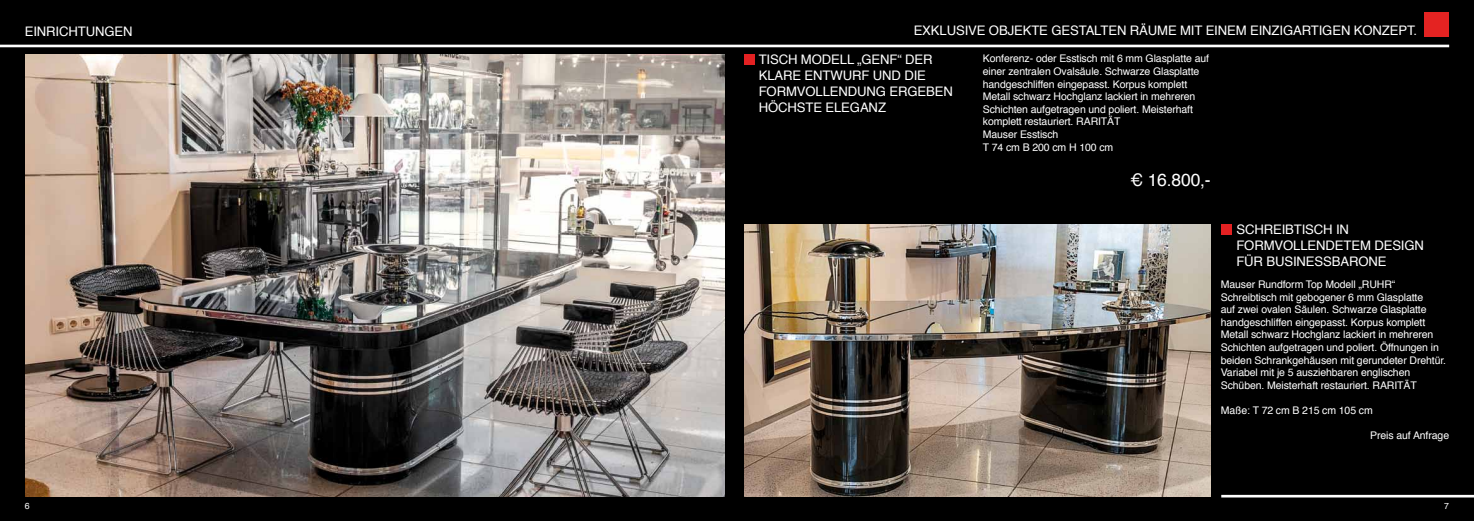
<style>
.page{position:relative;width:1474px;height:521px;background:#fff}
.page>*{position:absolute;margin:0;border:0;box-sizing:border-box;transform-origin:0 0}
.t1{font:17.5px "Helvetica";color:#fff}
.t2{font:13.12px/15.8px "Helvetica";letter-spacing:-.01em;color:#fff}
.t3{font:10.5px/12.6px "Helvetica";letter-spacing:-.01em;color:#fff}
.t4{font:8.75px "Helvetica";color:#fff}
</style>
<div class="page">
<div style="left:0;top:0;width:1473px;height:521px;background:#000"></div>
<img style="left:25px;top:55px;width:699px;height:441px">
<img style="left:744px;top:224px;width:466px;height:272px">
<hr style="left:0;top:45px;width:1449px;height:2px;background:#fff">
<div style="left:1424px;top:12px;width:25px;height:25px;background:#e42322"></div>
<hr style="left:1221px;top:495px;width:252px;height:2px;background:#fff">
<div style="left:744px;top:55px;width:10px;height:10px;background:#e32122"></div>
<div style="left:1221px;top:224px;width:10px;height:11px;background:#e32122"></div>
<p class="t2" style="left:25px;top:24px;width:109px">einrichtungen</p>
<p class="t2" style="left:913px;top:23px;width:51px">EXKLUSIVE</p>
<p class="t2" style="left:989px;top:23px;width:10px">OBJE</p>
<p class="t2" style="left:1022px;top:23px;width:38px">KTE GESTALTEN</p>
<p class="t2" style="left:1129px;top:23px;width:59px">RÄUME MIT</p>
<p class="t2" style="left:1205px;top:23px;width:9px">EINEM</p>
<p class="t2" style="left:1250px;top:23px;width:9px">EINZIGARTIGEN</p>
<p class="t2" style="left:1353px;top:23px;width:19px">KONZEPT</p>
<p class="t2" style="left:1413px;top:23px;width:5px">.</p>
<p class="t2" style="left:758px;top:52px;width:17px">Tisch</p>
<p class="t2" style="left:801px;top:52px;width:21px">Modell</p>
<p class="t2" style="left:758px;top:52px;width:196px;text-indent:98px">„GENF“ Der klare Entwu rf und die<br>Formvollendung ergeben höchste</p>
<p class="t2" style="left:825px;top:100px;width:19px">Elegan</p>
<p class="t2" style="left:878px;top:100px;width:10px">z</p>
<p class="t3" style="left:982px;top:53px;width:228px">Konferenz- oder Esstisch mit 6 mm Glasplatte auf einer zentralen Ovalsäule. Schwarze Glasplatte handgeschliffen eingepasst. Korpus komplett Metall schwarz Hochglanz lackiert in mehreren Schichten aufgetragen und poliert. Meisterhaft komplett restauriert. RARITÄT<br>Mauser Esstisch<br>T 74 cm B 200 cm H 100 cm</p>
<h1 class="t1" style="left:1130px;top:166px;width:82px">€ 16.800,-</h1>
<p class="t2" style="left:1236px;top:222px;width:189px">Schreibtisch in formvollendetem Design für Businessbarone</p>
<p class="t3" style="left:1220px;top:278px;width:227px">Mauser Rundform Top Modell „RUHR“ Schreibtisch mit gebogener 6 mm Glasplatte<br>auf zwei ovalen Säulen. Schwarze Glasplatte handgeschliffen eingepasst. Korpus komplett Metall schwarz Hochglanz lackiert in mehreren Schichten aufgetragen und poliert. Öffnungen in beiden Schrankgehäusen mit gerundeter Drehtür.<br>Variabel mit je 5 ausziehbaren englischen Schüben. Meisterhaft restauriert. RARITÄT</p>
<p class="t3" style="left:1220px;top:404px;width:153px">Maße: T 72 cm B 215 cm 105 cm</p>
<p class="t3" style="left:1370px;top:429px;width:80px">Preis auf Anfrage</p>
<p class="t4" style="left:25px;top:499px;width:6px">6</p>
<p class="t4" style="left:1444px;top:499px;width:6px">7</p>
</div>
